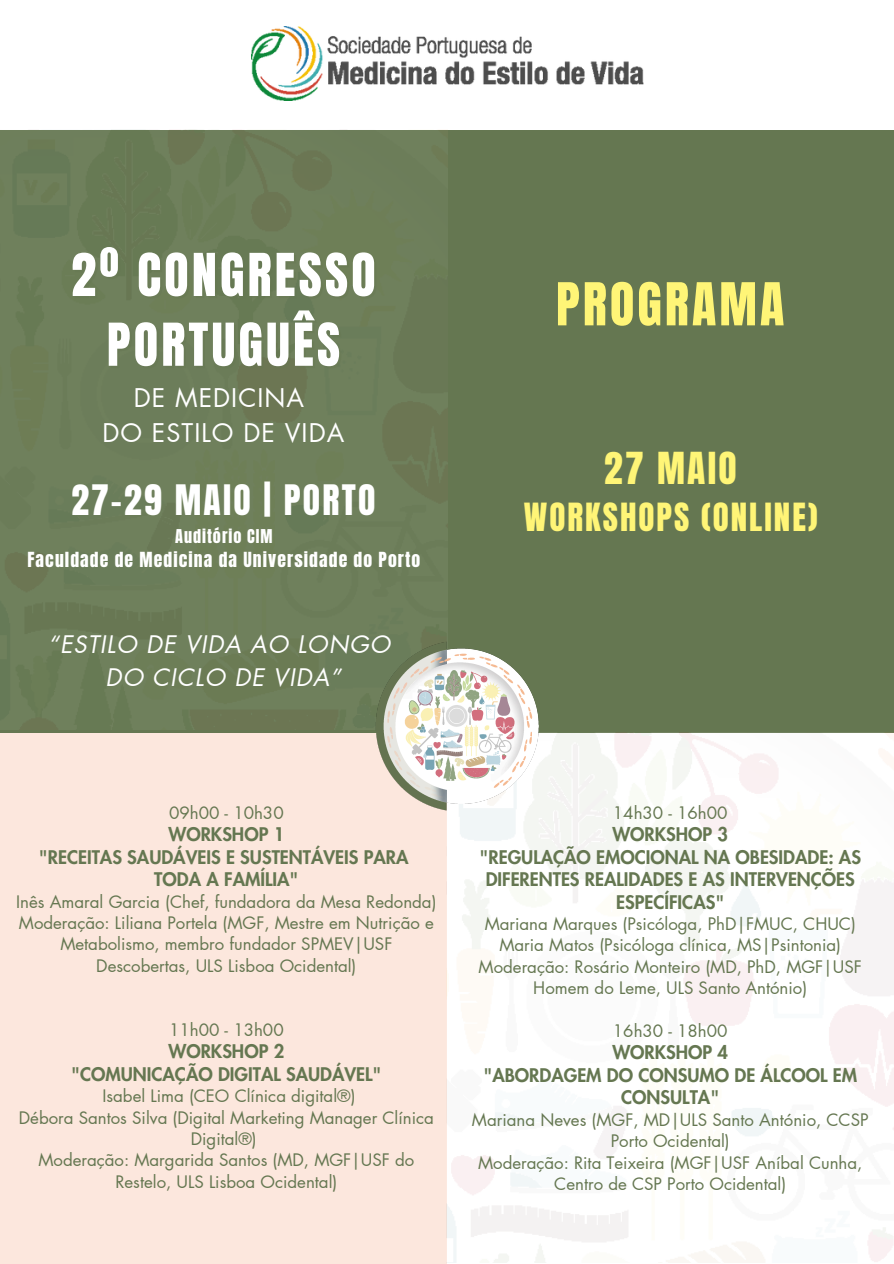
<style>
.page{position:relative;width:894px;height:1264px;background:#fff}
.page>*{position:absolute;margin:0;border:0;box-sizing:border-box;transform-origin:0 0}
.t1{font:50.25px "Anton";letter-spacing:.065em;color:#fff}
.t2{font:50.25px "Anton";letter-spacing:.06em;color:#fff577}
.t3{font:37.5px "Anton";letter-spacing:.06em;color:#fff577}
.t4{font:35.7px "Anton";letter-spacing:.06em;color:#fff}
.t5{font:33px "Anton";letter-spacing:.06em;color:#fff577}
.t6{font:25.2px/34.8px "Futura LT Pro";letter-spacing:.04em;color:#fff;text-align:center}
.t7{font:italic 23.7px/32.7px "Futura LT Pro";letter-spacing:.04em;color:#fff;text-align:center}
.t8{font:800 18.3px/22.5px "Futura LT Pro";color:#657751;text-align:center}
.t9{font:17.7px "Anton";letter-spacing:.06em;color:#fff}
.t10{font:16.8px/21.5px "Futura LT Pro";color:#657751;text-align:center}
.t11{font:16.2px "Anton";letter-spacing:.06em;color:#fff}
</style>
<div class="page">
<div style="left:0;top:732px;width:446px;height:531px;background:#fce7dd"></div>
<div style="left:0;top:130px;width:893px;height:602px;background:#657751"></div>
<div style="left:0;top:130px;width:447px;height:599px;background:#6e7f5b"></div>
<img style="left:447px;top:732px;width:446px;height:530px">
<img style="left:373px;top:627px;width:165px;height:206px">
<img style="left:251px;top:27px;width:392px;height:74px">
<p class="t1" style="left:71px;top:239px;width:306px">2º CONGRESSO</p>
<h3 class="t1" style="left:107px;top:308px;width:235px">PORTUGUÊS</h3>
<p class="t6" style="left:102px;top:381px;width:243px">DE MEDICINA<br>DO ESTILO DE VIDA</p>
<h1 class="t4" style="left:71px;top:474px;width:305px">27-29 MAIO | PORTO</h1>
<h3 class="t11" style="left:175px;top:524px;width:99px">Auditório CIM</h3>
<p class="t9" style="left:27px;top:546px;width:394px">Faculdade de Medicina da Universidade do Porto</p>
<h2 class="t7" style="left:48px;top:629px;width:343px">“ESTILO DE VIDA AO LONGO<br>DO CICLO DE VIDA”</h2>
<p class="t2" style="left:556px;top:268px;width:230px">PROGRAMA</p>
<p class="t3" style="left:604px;top:441px;width:134px">27 MAIO</p>
<p class="t5" style="left:523px;top:494px;width:295px">WORKSHOPS (ONLINE)</p>
<p class="t10" style="left:169px;top:802px;width:116px">09h00 - 10h30</p>
<p class="t8" style="left:39px;top:824px;width:371px">WORKSHOP 1<br>"RECEITAS SAUDÁVEIS E SUSTENTÁVEIS PARA<br>TODA A FAMÍLIA"</p>
<p class="t10" style="left:16px;top:891px;width:421px">Inês Amaral Garcia (Chef, fundadora da Mesa Redonda)<br>Moderação: Liliana Portela (MGF, Mestre em Nutrição e Metabolismo, membro fundador SPMEV|USF Descobertas, ULS Lisboa Ocidental)</p>
<p class="t10" style="left:169px;top:1019px;width:116px">11h00 - 13h00</p>
<p class="t8" style="left:71px;top:1041px;width:312px">WORKSHOP 2<br>"COMUNICAÇÃO DIGITAL SAUDÁVEL"</p>
<p class="t10" style="left:19px;top:1086px;width:416px">Isabel Lima (CEO Clínica digital®)<br>Débora Santos Silva (Digital Marketing Manager Clínica Digital®)<br>Moderação: Margarida Santos (MD, MGF|USF do Restelo, ULS Lisboa Ocidental)</p>
<p class="t10" style="left:612px;top:802px;width:116px">14h30 - 16h00</p>
<p class="t8" style="left:479px;top:824px;width:383px">WORKSHOP 3<br>"REGULAÇÃO EMOCIONAL NA OBESIDADE: AS<br>DIFERENTES REALIDADES E AS INTERVENÇÕES<br>ESPECÍFICAS"</p>
<p class="t10" style="left:478px;top:913px;width:385px">Mariana Marques (Psicóloga, PhD|FMUC, CHUC)<br>Maria Matos (Psicóloga clínica, MS|Psintonia)<br>Moderação: Rosário Monteiro (MD, PhD, MGF|USF Homem do Leme, ULS Santo António)</p>
<p class="t10" style="left:612px;top:1020px;width:116px">16h30 - 18h00</p>
<p class="t8" style="left:483px;top:1042px;width:375px">WORKSHOP 4<br>"ABORDAGEM DO CONSUMO DE ÁLCOOL EM<br>CONSULTA"</p>
<p class="t10" style="left:472px;top:1109px;width:398px">Mariana Neves (MGF, MD|ULS Santo António, CCSP Porto Ocidental)<br>Moderação: Rita Teixeira (MGF|USF Aníbal Cunha, Centro de CSP Porto Ocidental)</p>
</div>
